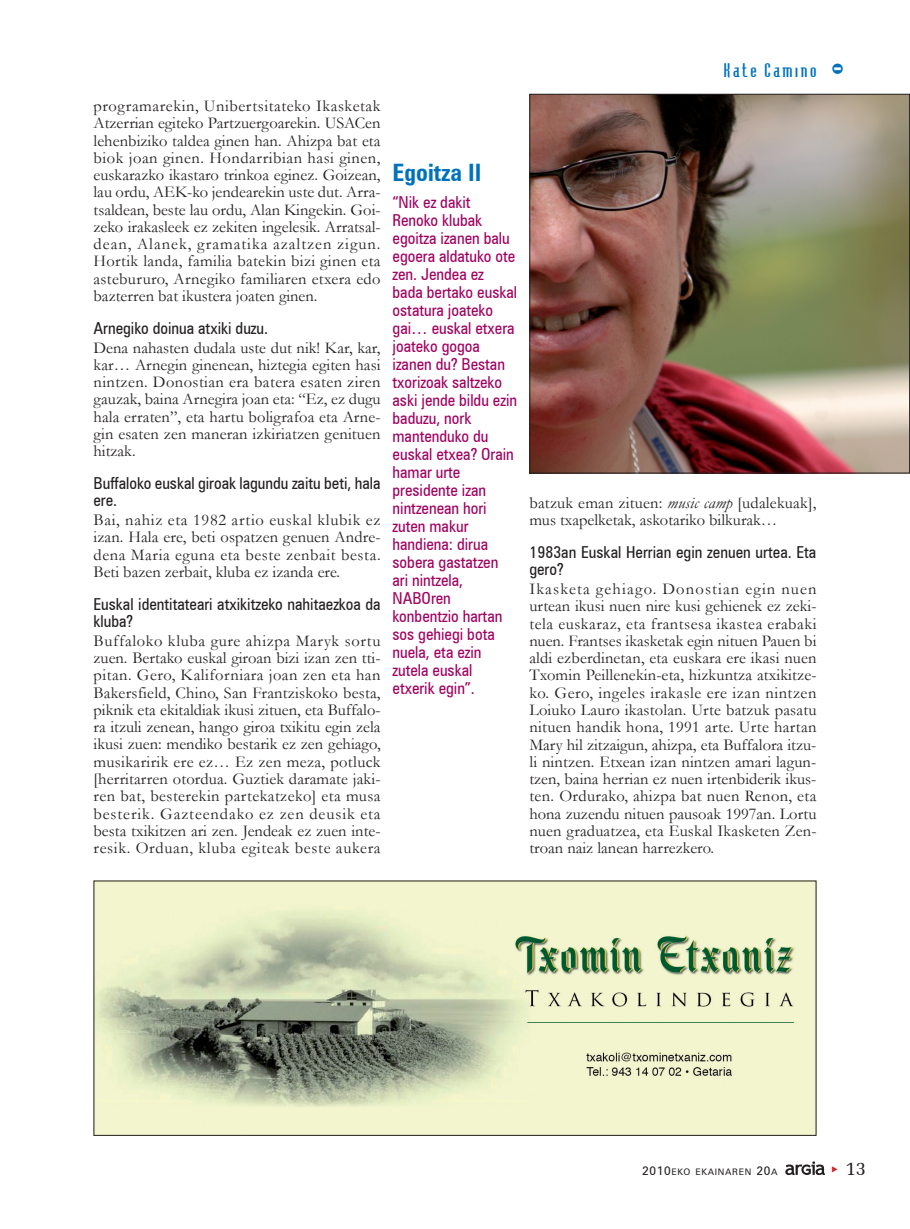
<style>
.page{position:relative;width:910px;height:1229px;background:#fff}
.page>*{position:absolute;margin:0;border:0;box-sizing:border-box;transform-origin:0 0}
.t1{font:700 24px "Zurich Cn BT";color:#0072bc}
.t2{font:19.5px "Memoir";color:#231f20}
.t3{font:18px "Bodiac";letter-spacing:.145em;color:#0072bc}
.t4{font:16.5px/17.2px "Garamond";letter-spacing:.01em;color:#231f20;text-align:justify}
.t5{font:16.5px/18px "Zurich Cn BT";color:#a0015f}
.t6{font:16.5px/17.2px "Zurich Cn BT";color:#231f20}
.t7{font:9px "Zurich BT";letter-spacing:.075em;color:#231f20}
.s1{font-size:30px}
.s2{font-style:italic}
.s3{font-size:12px}
</style>
<div class="page">
<img style="left:531px;top:96px;width:377px;height:375px">
<div style="left:529px;top:94px;width:381px;height:379px;border:1px solid #231f20"></div>
<svg style="left:785px;top:1161px;width:40px;height:14px"></svg>
<img style="left:96px;top:882px;width:718px;height:252px">
<div style="left:94px;top:880px;width:722px;height:256px;border:1px solid #231f20"></div>
<p class="t4" style="left:94px;top:98px;width:289px">programarekin, Unibertsitateko Ikasketak Atzerrian egiteko Partzuergoarekin. USACen lehenbiziko taldea ginen han. Ahizpa bat eta biok joan ginen. Hondarribian hasi ginen, euskarazko ikastaro trinkoa eginez. Goizean, lau ordu, AEK-ko jendearekin uste dut. Arra&shy;tsaldean, beste lau ordu, Alan Kingekin. Goi&shy;zeko irakasleek ez zekiten ingelesik. Arratsal&shy;dean, Alanek, gramatika azaltzen zigun.<br>Hortik landa, familia batekin bizi ginen eta astebururo, Arnegiko familiaren etxera edo bazterren bat ikustera joaten ginen.</p>
<p class="t6" style="left:94px;top:319px;width:176px">Arnegiko doinua atxiki duzu.</p>
<p class="t4" style="left:94px;top:339px;width:289px">Dena nahasten dudala uste dut nik! Kar, kar, kar… Arnegin ginenean, hiztegia egiten hasi nintzen. Donostian era batera esaten ziren gauzak, baina Arnegira joan eta: “Ez, ez dugu hala erraten”, eta hartu boligrafoa eta Arne&shy;gin esaten zen maneran izkiriatzen genituen hitzak.</p>
<p class="t6" style="left:94px;top:475px;width:288px">Buffaloko euskal giroak lagundu zaitu beti, hala ere.</p>
<p class="t4" style="left:94px;top:512px;width:289px">Bai, nahiz eta 1982 artio euskal klubik ez izan. Hala ere, beti ospatzen genuen Andre&shy;dena Maria eguna eta beste zenbait besta.<br>Beti bazen zerbait, kluba ez izanda ere.</p>
<p class="t6" style="left:94px;top:595px;width:288px">Euskal identitateari atxikitzeko nahitaezkoa da kluba?</p>
<p class="t4" style="left:94px;top:632px;width:289px">Buffaloko kluba gure ahizpa Maryk sortu zuen. Bertako euskal giroan bizi izan zen tti&shy;pitan. Gero, Kaliforniara joan zen eta han Bakersfield, Chino, San Frantziskoko besta, piknik eta ekitaldiak ikusi zituen, eta Buffalo&shy;ra itzuli zenean, hango giroa txikitu egin zela ikusi zuen: mendiko bestarik ez zen gehiago, musikaririk ere ez… Ez zen meza, potluck [herritarren otordua. Guztiek daramate jaki&shy;ren bat, besterekin partekatzeko] eta musa besterik. Gazteendako ez zen deusik eta besta txikitzen ari zen. Jendeak ez zuen inte&shy;resik. Orduan, kluba egiteak beste aukera</p>
<h1 class="t1" style="left:393px;top:158px;width:90px">Egoitza II</h1>
<p class="t5" style="left:393px;top:193px;width:126px">“Nik ez dakit<br>Renoko klubak egoitza izanen balu egoera aldatuko ote zen. Jendea ez bada bertako euskal ostatura joateko gai… euskal etxera joateko gogoa izanen du? Bestan txorizoak saltzeko aski jende bildu ezin baduzu, nork mantenduko du euskal etxea? Orain hamar urte presidente izan nintzenean hori zuten makur handiena: dirua sobera gastatzen ari nintzela,<br>NABOren konbentzio hartan sos gehiegi bota nuela, eta ezin zutela euskal etxerik egin”.</p>
<p class="t3" style="left:724px;top:64px;width:122px">Kate Camino <span class="s1">-</span></p>
<p class="t4" style="left:529px;top:494px;width:289px">batzuk eman zituen: <span class="s2">music camp</span> [udalekuak], mus txapelketak, askotariko bilkurak…</p>
<p class="t6" style="left:529px;top:544px;width:288px">1983an Euskal Herrian egin zenuen urtea. Eta gero?</p>
<p class="t4" style="left:529px;top:581px;width:289px">Ikasketa gehiago. Donostian egin nuen urtean ikusi nuen nire kusi gehienek ez zeki&shy;tela euskaraz, eta frantsesa ikastea erabaki nuen. Frantses ikasketak egin nituen Pauen bi aldi ezberdinetan, eta euskara ere ikasi nuen Txomin Peillenekin-eta, hizkuntza atxikitze&shy;ko. Gero, ingeles irakasle ere izan nintzen Loiuko Lauro ikastolan. Urte batzuk pasatu nituen handik hona, 1991 arte. Urte hartan Mary hil zitzaigun, ahizpa, eta Buffalora itzu&shy;li nintzen. Etxean izan nintzen amari lagun&shy;tzen, baina herrian ez nuen irtenbiderik ikus&shy;ten. Ordurako, ahizpa bat nuen Renon, eta hona zuzendu nituen pausoak 1997an. Lortu nuen graduatzea, eta Euskal Ikasketen Zen&shy;troan naiz lanean harrezkero.</p>
<p class="t7" style="left:642px;top:1166px;width:137px"><span class="s3">2010</span>EKO EKAINAREN <span class="s3">20</span>A</p>
<p class="t2" style="left:845px;top:1157px;width:22px">13</p>
</div>
